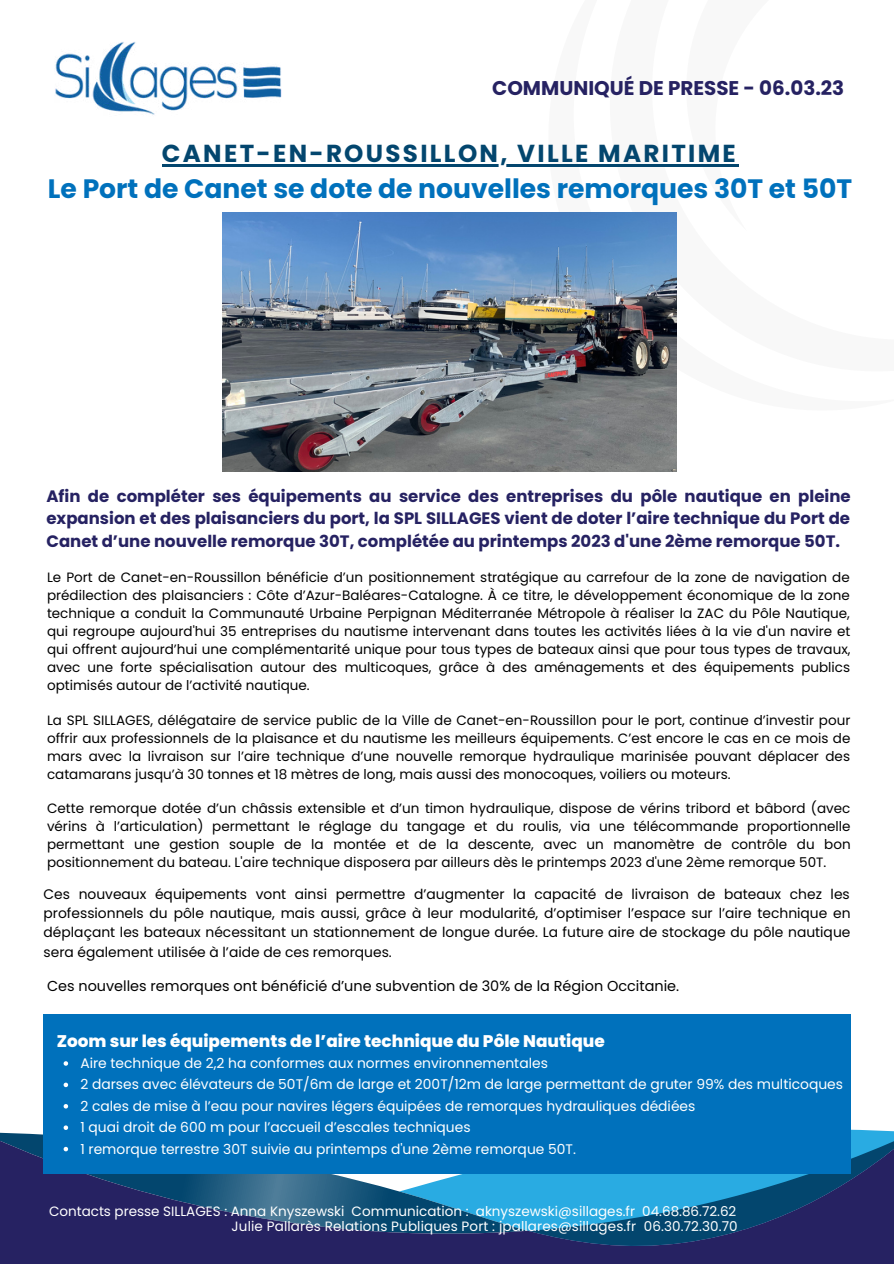
<style>
.page{position:relative;width:894px;height:1264px;background:#fff}
.page>*{position:absolute;margin:0;border:0;box-sizing:border-box;transform-origin:0 0}
.t1{font:700 26.55px "Poppins";color:#0071bc}
.t2{font:700 24.6px "Poppins";letter-spacing:.095em;color:#03466e}
.t3{font:700 19.8px "Poppins";color:#262262}
.t4{font:800 16.8px "Poppins";color:#fff}
.t5{font:700 16.5px/22.5px "Poppins";color:#262262;text-align:justify}
.t6{font:14.4px "Poppins";color:#000}
.t7{font:13.8px/19.2px "Poppins";color:#000;text-align:justify}
.t8{font:13.8px/21.5px "Poppins";color:#fff}
.t9{font:13.5px/18px "Poppins";color:#000;text-align:justify}
.t10{font:13.5px/15.3px "Poppins";color:#fff;text-align:right}
</style>
<div class="page">
<svg style="left:0;top:1132px;width:893px;height:131px;background:#20457f"></svg>
<svg style="left:0;top:1132px;width:528px;height:101px;background:#295484"></svg>
<img style="left:55px;top:42px;width:227px;height:73px">
<div style="left:44px;top:1014px;width:806px;height:159px;background:#0071bc"></div>
<img style="left:222px;top:212px;width:454px;height:259px">
<hr style="left:162px;top:164px;width:576px;height:3px;background:#03466e">
<svg style="left:64px;top:1061px;width:4px;height:4px"></svg>
<svg style="left:64px;top:1082px;width:4px;height:5px"></svg>
<svg style="left:64px;top:1104px;width:4px;height:4px"></svg>
<svg style="left:64px;top:1125px;width:4px;height:4px"></svg>
<svg style="left:64px;top:1146px;width:4px;height:5px"></svg>
<h3 class="t3" style="left:492px;top:77px;width:353px">COMMUNIQUÉ DE PRESSE - 06.03.23</h3>
<h2 class="t2" style="left:162px;top:139px;width:575px">CANET-EN-ROUSSILLON, VILLE MARITIME</h2>
<h1 class="t1" style="left:48px;top:174px;width:805px">Le Port de Canet se dote de nouvelles remorques 30T et 50T</h1>
<p class="t5" style="left:46px;top:484px;width:805px">Afin de compléter ses équipements au service des entreprises du pôle nautique en pleine expansion et des plaisanciers du port, la SPL SILLAGES vient de doter l’aire technique du Port de Canet d’une nouvelle remorque 30T, complétée au printemps 2023 d'une 2ème remorque 50T.</p>
<p class="t9" style="left:47px;top:568px;width:804px">Le Port de Canet-en-Roussillon bénéficie d’un positionnement stratégique au carrefour de la zone de navigation de prédilection des plaisanciers : Côte d’Azur-Baléares-Catalogne. À ce titre, le développement économique de la zone technique a conduit la Communauté Urbaine Perpignan Méditerranée Métropole à réaliser la ZAC du Pôle Nautique, qui regroupe aujourd'hui 35 entreprises du nautisme intervenant dans toutes les activités liées à la vie d'un navire et qui offrent aujourd’hui une complémentarité unique pour tous types de bateaux ainsi que pour tous types de travaux, avec une forte spécialisation autour des multicoques, grâce à des aménagements et des équipements publics optimisés autour de l’activité nautique.</p>
<p class="t9" style="left:47px;top:711px;width:804px">La SPL SILLAGES, délégataire de service public de la Ville de Canet-en-Roussillon pour le port, continue d’investir pour offrir aux professionnels de la plaisance et du nautisme les meilleurs équipements. C’est encore le cas en ce mois de mars avec la livraison sur l’aire technique d’une nouvelle remorque hydraulique marinisée pouvant déplacer des catamarans jusqu’à 30 tonnes et 18 mètres de long, mais aussi des monocoques, voiliers ou moteurs.</p>
<p class="t9" style="left:47px;top:799px;width:805px">Cette remorque dotée d’un châssis extensible et d’un timon hydraulique, dispose de vérins tribord et bâbord (avec vérins à l’articulation) permettant le réglage du tangage et du roulis, via une télécommande proportionnelle permettant une gestion souple de la montée et de la descente, avec un manomètre de contrôle du bon positionnement du bateau. L'aire technique disposera par ailleurs dès le printemps 2023 d'une 2ème remorque 50T.</p>
<p class="t7" style="left:44px;top:884px;width:808px">Ces nouveaux équipements vont ainsi permettre d’augmenter la capacité de livraison de bateaux chez les professionnels du pôle nautique, mais aussi, grâce à leur modularité, d’optimiser l’espace sur l’aire technique en déplaçant les bateaux nécessitant un stationnement de longue durée. La future aire de stockage du pôle nautique sera également utilisée à l’aide de ces remorques.</p>
<p class="t6" style="left:47px;top:977px;width:633px">Ces nouvelles remorques ont bénéficié d’une subvention de 30% de la Région Occitanie.</p>
<p class="t4" style="left:57px;top:1030px;width:549px">Zoom sur les équipements de l’aire technique du Pôle Nautique</p>
<p class="t8" style="left:80px;top:1052px;width:764px">Aire technique de 2,2 ha conformes aux normes environnementales<br>2 darses avec élévateurs de 50T/6m de large et 200T/12m de large permettant de gruter 99% des multicoques 2 cales de mise à l’eau pour navires légers équipées de remorques hydrauliques dédiées<br>1 quai droit de 600 m pour l’accueil d’escales techniques<br>1 remorque terrestre 30T suivie au printemps d'une 2ème remorque 50T.</p>
<p class="t10" style="left:49px;top:1203px;width:690px">Contacts presse SILLAGES : Anna Knyszewski Communication : aknyszewski@sillages.fr 04.68.86.72.62<br>Julie Pallarès Relations Publiques Port : jpallares@sillages.fr 06.30.72.30.70</p>
</div>
